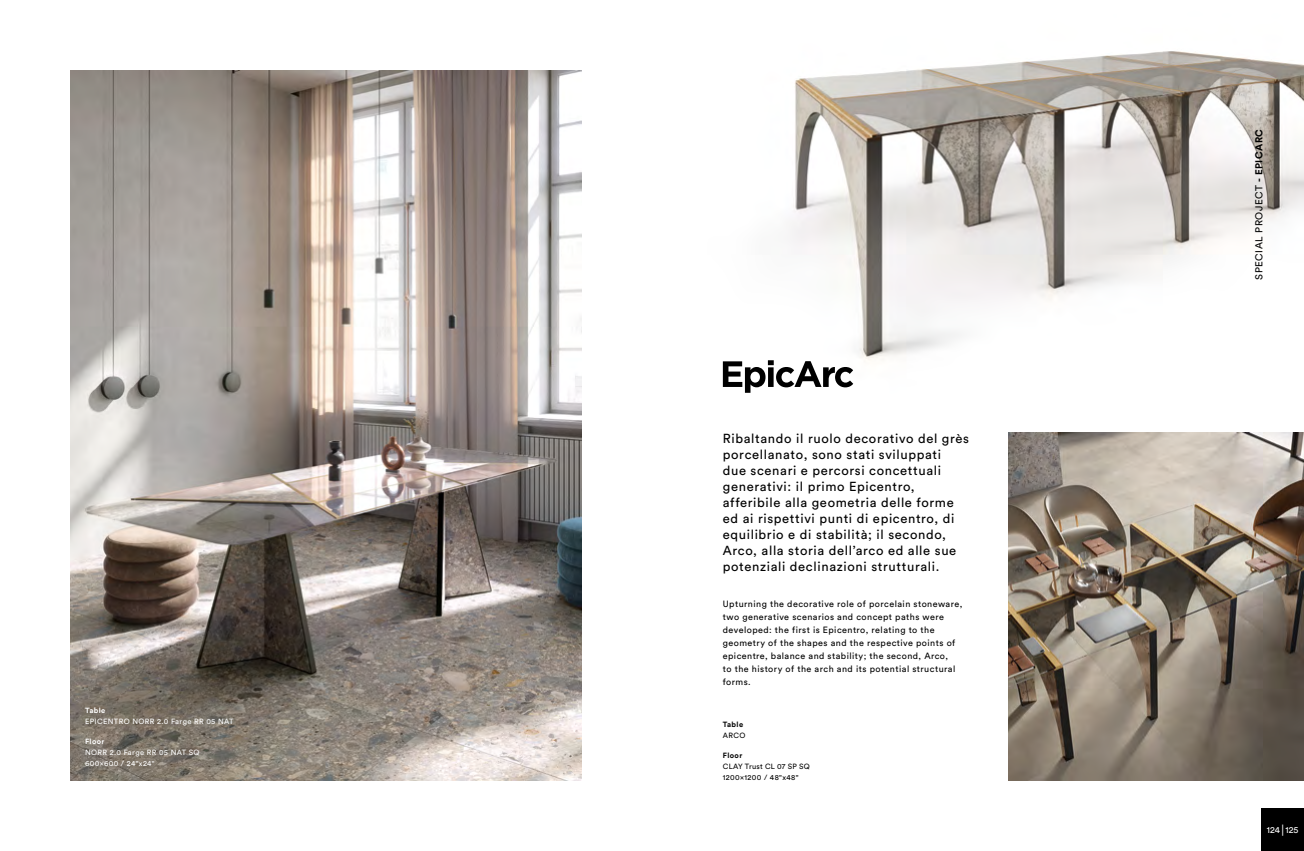
<style>
.page{position:relative;width:1304px;height:851px;background:#fff}
.page>*{position:absolute;margin:0;border:0;box-sizing:border-box;transform-origin:0 0}
.t1{font:13px/16px "Circular Std";letter-spacing:.05em;color:#000}
.t2{font:10px "Circular Std";letter-spacing:.05em;color:#000}
.t3{font:9px/13px "Circular Std";letter-spacing:.05em;color:#000}
.t4{font:9px "Circular Std";letter-spacing:.005em;color:#fff}
.t5{font:7.5px/11px "Circular Std";letter-spacing:.05em;color:#fff}
.t6{font:7.5px/11px "Circular Std";letter-spacing:.045em;color:#000}
.t7{font:700 7.5px "Circular Std";letter-spacing:.05em;color:#fff}
.t8{font:700 7.5px "Circular Std";letter-spacing:.05em;color:#000}
.s1{font-weight:700}
.s2{font-size:12px}
</style>
<div class="page">
<img style="left:71px;top:71px;width:510px;height:709px">
<img style="left:722px;top:51px;width:582px;height:336px">
<img style="left:1008px;top:432px;width:296px;height:348px">
<svg style="left:723px;top:360px;width:130px;height:33px"></svg>
<div style="left:1261px;top:808px;width:43px;height:42px;background:#000"></div>
<p class="t7" style="left:85px;top:705px;width:22px">Table</p>
<p class="t5" style="left:85px;top:715px;width:150px">EPICENTRO NORR 2.0 Farge RR 05 NAT</p>
<p class="t7" style="left:85px;top:736px;width:21px">Floor</p>
<p class="t5" style="left:85px;top:746px;width:116px">NORR 2.0 Farge RR 05 NAT SQ<br>600x600 / 24"x24"</p>
<p class="t1" style="left:723px;top:430px;width:248px">Ribaltando il ruolo decorativo del grès porcellanato, sono stati sviluppati<br>due scenari e percorsi concettuali generativi: il primo Epicentro, afferibile alla geometria delle forme ed ai rispettivi punti di epicentro, di equilibrio e di stabilità; il secondo, Arco, alla storia dell’arco ed alle sue potenziali declinazioni strutturali.</p>
<p class="t3" style="left:723px;top:597px;width:241px">Upturning the decorative role of porcelain stoneware, two generative scenarios and concept paths were developed: the first is Epicentro, relating to the geometry of the shapes and the respective points of epicentre, balance and stability; the second, Arco,<br>to the history of the arch and its potential structural forms.</p>
<p class="t8" style="left:723px;top:719px;width:22px">Table</p>
<p class="t6" style="left:723px;top:729px;width:24px">ARCO</p>
<p class="t8" style="left:723px;top:750px;width:21px">Floor</p>
<p class="t6" style="left:723px;top:760px;width:88px">CLAY Trust CL 07 SP SQ<br>1200x1200 / 48"x48"</p>
<p class="t2" style="left:1253px;top:280px;width:152px;rotate:-90deg">SPECIAL PROJECT <span class="s1">- EPICARC</span></p>
<p class="t4" style="left:1267px;top:824px;width:33px">124 <span class="s2">|</span> 125</p>
</div>
